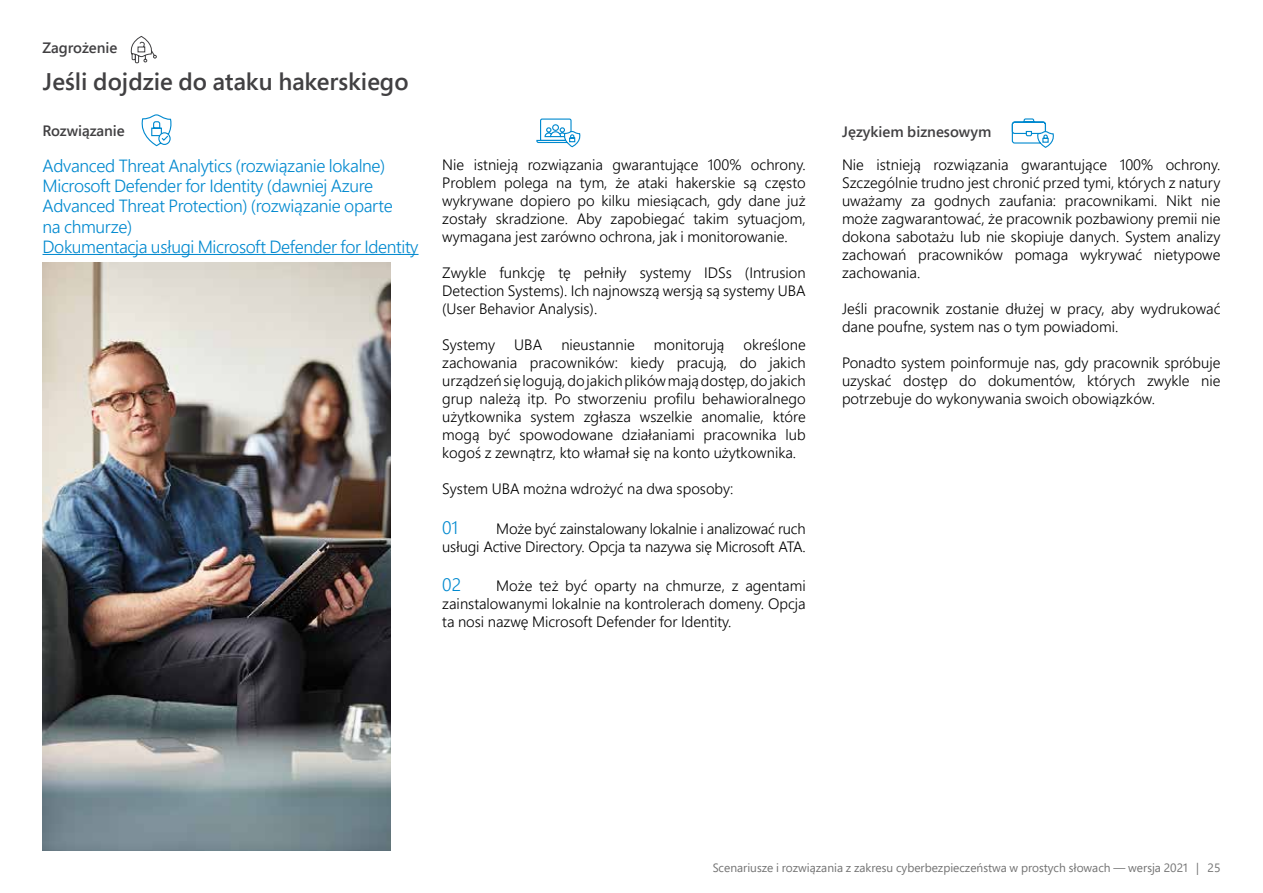
<style>
.page{position:relative;width:1263px;height:893px;background:#fff}
.page>*{position:absolute;margin:0;border:0;box-sizing:border-box;transform-origin:0 0}
.t1{font:600 24px "Segoe Pro";color:#414042}
.t2{font:300 18px "Segoe Pro";color:#0089cf}
.t3{font:300 17.7px/20.2px "Segoe Pro";letter-spacing:-.02em;color:#0089cf}
.t4{font:300 15px/18px "Segoe Pro";color:#000;text-align:justify}
.t5{font:600 15px "Segoe Pro";color:#414042}
.t6{font:12px "Segoe Pro";color:#737373}
</style>
<div class="page">
<svg style="left:141px;top:114px;width:31px;height:33px"></svg>
<svg style="left:536px;top:118px;width:45px;height:30px"></svg>
<svg style="left:1011px;top:118px;width:43px;height:30px"></svg>
<svg style="left:130px;top:36px;width:27px;height:28px"></svg>
<hr style="left:43px;top:254px;width:376px;height:1px;background:#0089cf">
<img style="left:43px;top:263px;width:347px;height:587px">
<p class="t5" style="left:43px;top:38px;width:76px">Zagrożenie</p>
<h1 class="t1" style="left:43px;top:65px;width:367px">Jeśli dojdzie do ataku hakerskiego</h1>
<p class="t5" style="left:43px;top:121px;width:84px">Rozwiązanie</p>
<p class="t5" style="left:842px;top:122px;width:151px">Językiem biznesowym</p>
<p class="t3" style="left:43px;top:155px;width:377px">Advanced Threat Analytics (rozwiązanie lokalne)<br>Microsoft Defender for Identity (dawniej Azure Advanced Threat Protection) (rozwiązanie oparte<br>na chmurze)<br>Dokumentacja usługi Microsoft Defender for Identity</p>
<p class="t4" style="left:442px;top:155px;width:365px">Nie istnieją rozwiązania gwarantujące 100% ochrony.<br>Problem polega na tym, że ataki hakerskie są często wykrywane dopiero po kilku miesiącach, gdy dane już zostały skradzione. Aby zapobiegać takim sytuacjom, wymagana jest zarówno ochrona, jak i monitorowanie.</p>
<p class="t4" style="left:442px;top:263px;width:365px">Zwykle funkcję tę pełniły systemy IDSs (Intrusion Detection Systems). Ich najnowszą wersją są systemy UBA (User Behavior Analysis).</p>
<p class="t4" style="left:442px;top:335px;width:54px">Systemy</p>
<p class="t4" style="left:514px;top:335px;width:29px">UBA</p>
<p class="t4" style="left:561px;top:335px;width:75px">nieustannie</p>
<p class="t4" style="left:654px;top:335px;width:72px">monitorują</p>
<p class="t4" style="left:442px;top:335px;width:365px;text-indent:301px">określone zachowania pracowników: kiedy pracują, do jakich urządzeń się logują, do jakich plików mają dostęp, do jakich grup należą itp. Po stworzeniu profilu behawioralnego użytkownika system zgłasza wszelkie anomalie, które mogą być spowodowane działaniami pracownika lub kogoś z zewnątrz, kto włamał się na konto użytkownika.</p>
<p class="t4" style="left:442px;top:479px;width:293px">System UBA można wdrożyć na dwa sposoby:</p>
<p class="t2" style="left:442px;top:515px;width:17px">01</p>
<p class="t4" style="left:442px;top:519px;width:365px;text-align:right">Może być zainstalowany lokalnie i analizować ruch<br>usługi Active Directory. Opcja ta nazywa się Microsoft ATA.</p>
<p class="t2" style="left:442px;top:572px;width:20px">02</p>
<p class="t4" style="left:442px;top:576px;width:365px;text-indent:54px">Może też być oparty na chmurze, z agentami zainstalowanymi lokalnie na kontrolerach domeny. Opcja ta nosi nazwę Microsoft Defender for Identity.</p>
<p class="t4" style="left:842px;top:155px;width:380px">Nie istnieją rozwiązania gwarantujące 100% ochrony.<br>Szczególnie trudno jest chronić przed tymi, których z natury uważamy za godnych zaufania: pracownikami. Nikt nie może zagwarantować, że pracownik pozbawiony premii nie dokona sabotażu lub nie skopiuje danych. System analizy zachowań pracowników pomaga wykrywać nietypowe zachowania.</p>
<p class="t4" style="left:842px;top:299px;width:380px">Jeśli pracownik zostanie dłużej w pracy, aby wydrukować dane poufne, system nas o tym powiadomi.</p>
<p class="t4" style="left:842px;top:353px;width:380px">Ponadto system poinformuje nas, gdy pracownik spróbuje uzyskać dostęp do dokumentów, których zwykle nie potrzebuje do wykonywania swoich obowiązków.</p>
<p class="t6" style="left:713px;top:860px;width:509px">Scenariusze i rozwiązania z zakresu cyberbezpieczeństwa w prostych słowach — wersja 2021 | 25</p>
</div>
